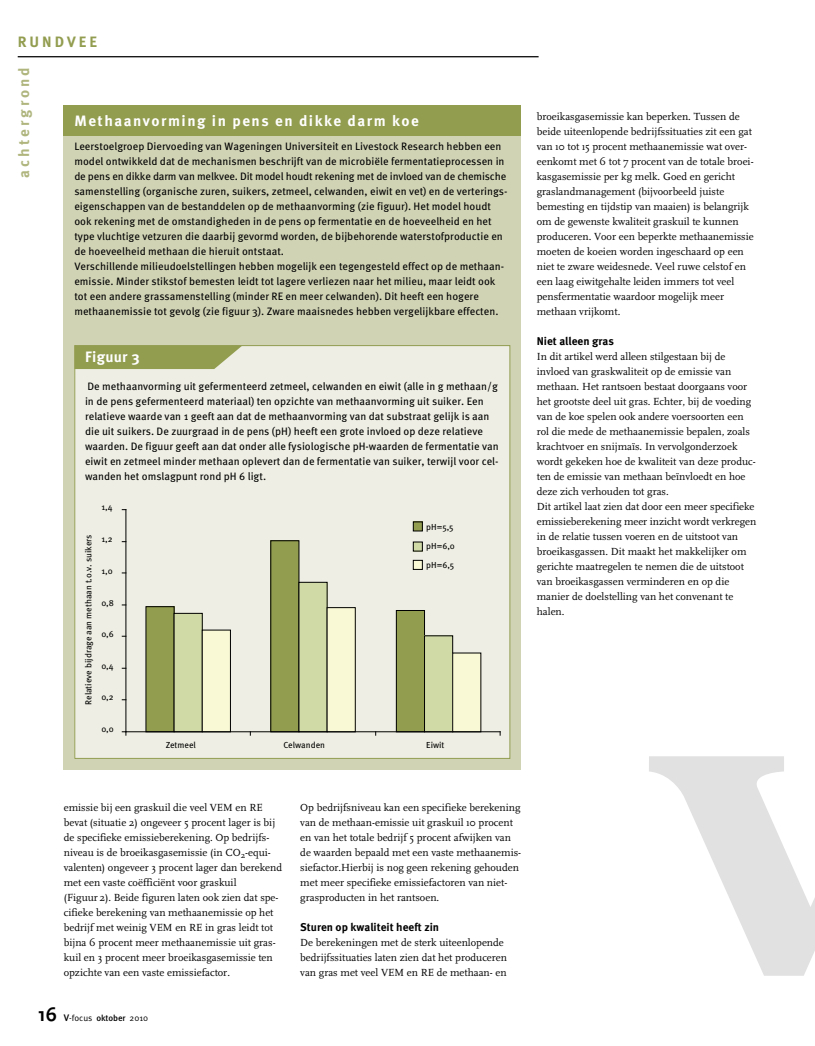
<style>
.page{position:relative;width:815px;height:1046px;background:#fff}
.page>*{position:absolute;margin:0;border:0;box-sizing:border-box;transform-origin:0 0}
.t1{font:700 15px "Meta OT";letter-spacing:.1em;color:#fff}
.t2{font:700 15px "Meta OT";letter-spacing:.2em;color:#afb57d}
.t3{font:700 15px "Meta OT";letter-spacing:.2em;color:#939d50}
.t4{font:700 11.25px "Meta OT";color:#000}
.t5{font:10.75px/15px "Scala OT";color:#000}
.t6{font:10.75px/15px "Meta OT";color:#000}
.t7{font:8.75px/18.8px "Meta OT";color:#000}
.t8{font:8.75px "Meta OT";color:#000}
.s1{font-family:"Scala Sans OT";font-weight:700;font-size:20px}
.s2{font-weight:500;font-size:9.5px}
.s3{font-weight:500}
</style>
<div class="page">
<hr style="left:18px;top:56px;width:521px;height:1px;background:#000">
<svg style="left:649px;top:756px;width:166px;height:219px"></svg>
<div style="left:64px;top:135px;width:457px;height:634px;background:#d1d3b5"></div>
<div style="left:64px;top:105px;width:457px;height:30px;background:#939d50"></div>
<div style="left:75px;top:345px;width:435px;height:413px;background:#eeeee4"></div>
<svg style="left:74px;top:345px;width:168px;height:24px;background:#9aa35c"></svg>
<div style="left:146px;top:606px;width:28px;height:125px;background:#939d50"></div>
<div style="left:146px;top:606px;width:28px;height:126px;border:1px solid #000"></div>
<div style="left:413px;top:522px;width:9px;height:9px;background:#939d50"></div>
<div style="left:413px;top:521px;width:10px;height:10px;border:1px solid #000"></div>
<div style="left:271px;top:540px;width:28px;height:191px;background:#939d50"></div>
<div style="left:270px;top:540px;width:29px;height:192px;border:1px solid #000"></div>
<div style="left:396px;top:610px;width:29px;height:121px;background:#939d50"></div>
<div style="left:396px;top:610px;width:29px;height:122px;border:1px solid #000"></div>
<div style="left:174px;top:613px;width:28px;height:118px;background:#cfdaa7"></div>
<div style="left:299px;top:582px;width:28px;height:149px;background:#cfdaa7"></div>
<div style="left:425px;top:635px;width:28px;height:96px;background:#cfdaa7"></div>
<div style="left:424px;top:635px;width:29px;height:97px;border:1px solid #000"></div>
<div style="left:202px;top:630px;width:28px;height:101px;background:#faf9d5"></div>
<div style="left:202px;top:629px;width:29px;height:103px;border:1px solid #000"></div>
<div style="left:413px;top:542px;width:9px;height:9px;background:#cfdaa7"></div>
<div style="left:413px;top:541px;width:10px;height:10px;border:1px solid #000"></div>
<div style="left:413px;top:560px;width:9px;height:9px;background:#faf9d5"></div>
<div style="left:413px;top:560px;width:10px;height:9px;border:1px solid #000"></div>
<div style="left:327px;top:607px;width:28px;height:124px;background:#faf9d5"></div>
<div style="left:327px;top:607px;width:29px;height:125px;border:1px solid #000"></div>
<div style="left:453px;top:653px;width:28px;height:78px;background:#faf9d5"></div>
<div style="left:452px;top:652px;width:29px;height:80px;border:1px solid #000"></div>
<hr style="left:126px;top:509px;width:1px;height:222px;background:#000">
<hr style="left:126px;top:731px;width:374px;height:1px;background:#000">
<svg style="left:122px;top:731px;width:5px;height:4px"></svg>
<h1 class="t3" style="left:18px;top:32px;width:81px">RUNDVEE</h1>
<h1 class="t2" style="left:14px;top:178px;width:112px;rotate:-90deg">achtergrond</h1>
<h1 class="t1" style="left:74px;top:111px;width:346px">Methaanvorming in pens en dikke darm koe</h1>
<p class="t6" style="left:74px;top:139px;width:434px">Leerstoelgroep Diervoeding van Wageningen Universiteit en Livestock Research hebben een model ontwikkeld dat de mechanismen beschrijft van de microbiële fermentatieprocessen in de pens en dikke darm van melkvee. Dit model houdt rekening met de invloed van de chemische samenstelling (organische zuren, suikers, zetmeel, celwanden, eiwit en vet) en de verterings&shy;eigenschappen van de bestanddelen op de methaanvorming (zie figuur). Het model houdt ook rekening met de omstandigheden in de pens op fermentatie en de hoeveelheid en het type vluchtige vetzuren die daarbij gevormd worden, de bijbehorende waterstofproductie en de hoeveelheid methaan die hieruit ontstaat.<br>Verschillende milieudoelstellingen hebben mogelijk een tegengesteld effect op de methaan&shy;emissie. Minder stikstof bemesten leidt tot lagere verliezen naar het milieu, maar leidt ook tot een andere grassamenstelling (minder RE en meer celwanden). Dit heeft een hogere methaanemissie tot gevolg (zie figuur 3). Zware maaisnedes hebben vergelijkbare effecten.</p>
<h1 class="t1" style="left:85px;top:347px;width:56px">Figuur 3</h1>
<p class="t6" style="left:85px;top:379px;width:415px">De methaanvorming uit gefermenteerd zetmeel, celwanden en eiwit (alle in g methaan/g in de pens gefermenteerd materiaal) ten opzichte van methaanvorming uit suiker. Een relatieve waarde van 1 geeft aan dat de methaanvorming van dat substraat gelijk is aan die uit suikers. De zuurgraad in de pens (pH) heeft een grote invloed op deze relatieve waarden. De figuur geeft aan dat onder alle fysiologische pH-waarden de fermentatie van eiwit en zetmeel minder methaan oplevert dan de fermentatie van suiker, terwijl voor cel&shy;wanden het omslagpunt rond pH 6 ligt.</p>
<p class="t7" style="left:101px;top:498px;width:13px">1,4</p>
<p class="t7" style="left:79px;top:704px;width:172px;rotate:-90deg">Relatieve bijdrage aan methaan t.o.v. suikers</p>
<p class="t7" style="left:101px;top:530px;width:13px">1,2</p>
<p class="t7" style="left:101px;top:561px;width:13px">1,0</p>
<p class="t7" style="left:101px;top:593px;width:14px">0,8</p>
<p class="t7" style="left:101px;top:624px;width:14px">0,6</p>
<p class="t7" style="left:101px;top:656px;width:14px">0,4</p>
<p class="t7" style="left:101px;top:687px;width:14px">0,2</p>
<p class="t7" style="left:101px;top:719px;width:14px">0,0</p>
<p class="t7" style="left:426px;top:517px;width:29px">pH=5,5</p>
<p class="t7" style="left:426px;top:536px;width:30px">pH=6,0 pH=6,5</p>
<p class="t7" style="left:166px;top:735px;width:32px">Zetmeel</p>
<p class="t7" style="left:283px;top:735px;width:43px">Celwanden</p>
<p class="t7" style="left:426px;top:735px;width:20px">Eiwit</p>
<p class="t5" style="left:537px;top:109px;width:218px">broeikasgasemissie kan beperken. Tussen de beide uiteenlopende bedrijfssituaties zit een gat van 10 tot 15 procent methaanemissie wat over&shy;eenkomt met 6 tot 7 procent van de totale broei&shy;kasgasemissie per kg melk. Goed en gericht graslandmanagement (bijvoorbeeld juiste bemesting en tijdstip van maaien) is belangrijk om de gewenste kwaliteit graskuil te kunnen produceren. Voor een beperkte methaanemissie moeten de koeien worden ingeschaard op een niet te zware weidesnede. Veel ruwe celstof en een laag eiwitgehalte leiden immers tot veel pensfermentatie waardoor mogelijk meer methaan vrijkomt.</p>
<p class="t4" style="left:537px;top:334px;width:79px">Niet alleen gras</p>
<p class="t5" style="left:537px;top:349px;width:221px">In dit artikel werd alleen stilgestaan bij de invloed van graskwaliteit op de emissie van methaan. Het rantsoen bestaat doorgaans voor het grootste deel uit gras. Echter, bij de voeding van de koe spelen ook andere voersoorten een rol die mede de methaanemissie bepalen, zoals krachtvoer en snijmaïs. In vervolgonderzoek wordt gekeken hoe de kwaliteit van deze produc&shy;ten de emissie van methaan beïnvloedt en hoe deze zich verhouden tot gras.<br>Dit artikel laat zien dat door een meer specifieke emissieberekening meer inzicht wordt verkregen in de relatie tussen voeren en de uitstoot van broeikasgassen. Dit maakt het makkelijker om gerichte maatregelen te nemen die de uitstoot van broeikasgassen verminderen en op die manier de doelstelling van het convenant te halen.</p>
<p class="t5" style="left:64px;top:799px;width:220px">emissie bij een graskuil die veel VEM en RE bevat (situatie 2) ongeveer 5 procent lager is bij de specifieke emissieberekening. Op bedrijfs&shy;niveau is de broeikasgasemissie (in CO<sub>2</sub>-equi&shy;valenten) ongeveer 3 procent lager dan berekend met een vaste coëfficiënt voor graskuil (Figuur2). Beide figuren laten ook zien dat spe&shy;cifieke berekening van methaanemissie op het bedrijf met weinig VEM en RE in gras leidt tot bijna 6 procent meer methaanemissie uit gras&shy;kuil en 3 procent meer broeikasgasemissie ten opzichte van een vaste emissiefactor.</p>
<p class="t5" style="left:300px;top:799px;width:222px">Op bedrijfsniveau kan een specifieke berekening van de methaan-emissie uit graskuil 10 procent en van het totale bedrijf 5 procent afwijken van de waarden bepaald met een vaste methaanemis&shy;siefactor.Hierbij is nog geen rekening gehouden met meer specifieke emissiefactoren van niet&shy;grasproducten in het rantsoen.</p>
<p class="t4" style="left:300px;top:919px;width:140px">Sturen op kwaliteit heeft zin</p>
<p class="t5" style="left:300px;top:934px;width:208px">De berekeningen met de sterk uiteenlopende bedrijfssituaties laten zien dat het produceren van gras met veel VEM en RE de methaan- en</p>
<p class="t8" style="left:38px;top:1012px;width:112px"><span class="s1">16</span> <span class="s2">V</span>-focus <span class="s3">oktober</span> 2010</p>
</div>
